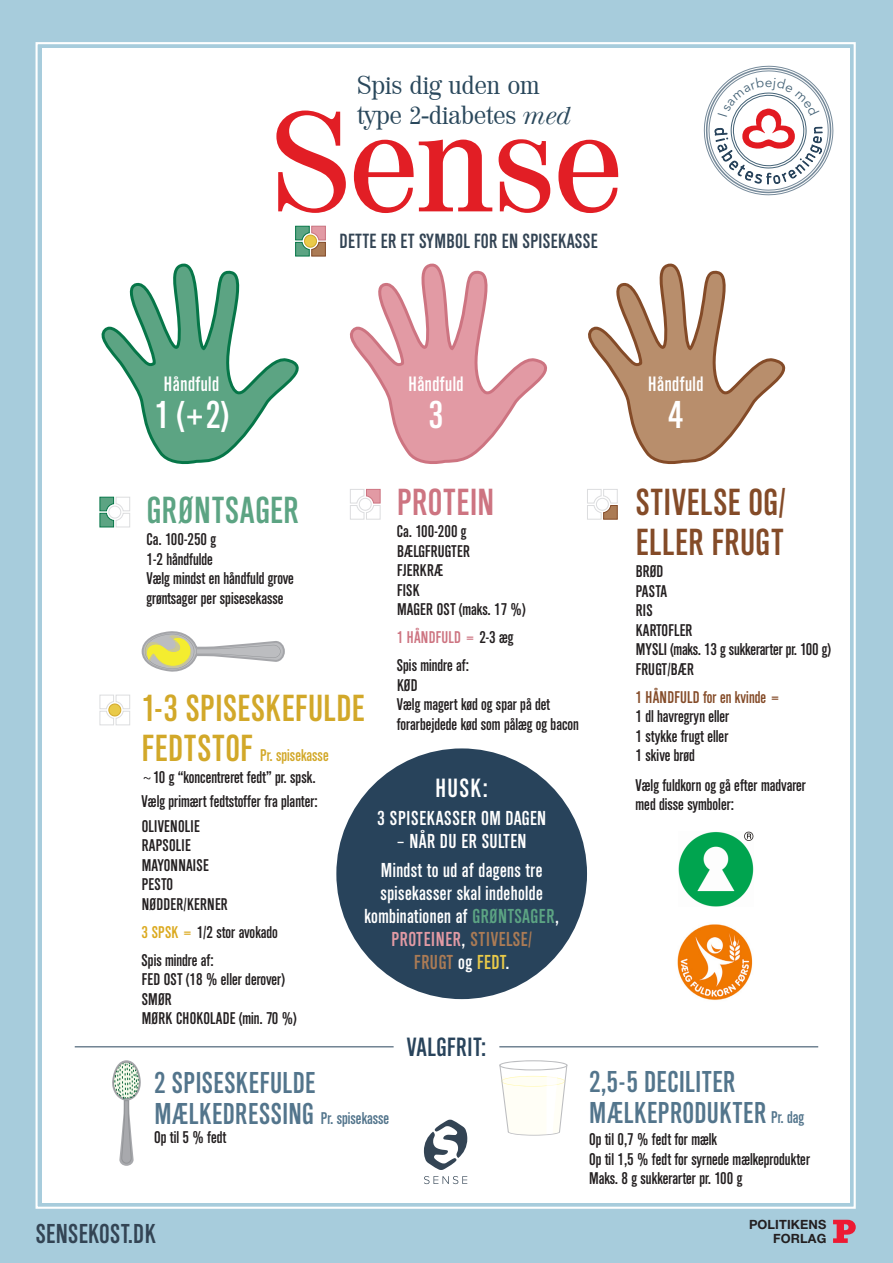
<style>
.page{position:relative;width:893px;height:1263px;background:#a7ccdc}
.page>*{position:absolute;margin:0;border:0;box-sizing:border-box;transform-origin:0 0}
.t1{font:500 138.3px "Valencia";color:#e21e25}
.Billedtekst_mellemmå{font:37.2px "Alpin Gothic CG No 2";color:#fff}
.FØDEVARE_subheader_2{font:36.15px/39.8px "Alpin Gothic CG No 2";letter-spacing:.02em;color:#844b28}
.FØDEVARE_subheader_2-2{font:36.15px "Alpin Gothic CG No 2";letter-spacing:.01em;color:#d2a829}
.FØDEVARE_subheader_2-3{font:36.15px "Alpin Gothic CG No 2";letter-spacing:.02em;color:#5ca483}
.FØDEVARE_subheader_2-4{font:36.15px "Alpin Gothic CG No 2";letter-spacing:.015em;color:#cd7481}
.FØDEVARE_subheader_2-5{font:28.8px/30.8px "Alpin Gothic CG No 2";letter-spacing:.02em;color:#53758c}
.Billedtekst_mellemmå-2{font:26.1px "Alpin Gothic CG No 2";letter-spacing:.015em;color:#334454}
.t2{font:25.5px/30.6px "Valencia";color:#2a485c}
.FØDEVARE_subheader_2-6{font:25.2px "Alpin Gothic CG No 2";letter-spacing:.02em;color:#28435b}
.TIP_STOR{font:25.2px "Alpin Gothic CG No 2";color:#fff}
.Billedtekst_mellemmå-3{font:19.95px "Alpin Gothic CG No 2";letter-spacing:.025em;color:#fff}
.Billedtekst_mellemmå-4{font:19.65px "Alpin Gothic CG No 2";letter-spacing:.015em;color:#334454}
.Billedtekst_mellemmå-5{font:19.35px/23.2px "Alpin Gothic CG No 2";letter-spacing:.02em;color:#fff;text-align:center}
.Billedtekst_mellemmå-6{font:16.2px/19.5px "Alpin Gothic CG No 2";color:#231f20}
.Billedtekst_mellemmå-7{font:16.2px "Alpin Gothic CG No 2";color:#844b28}
.FØDEVARE_subheader_2-7{font:16.2px "Alpin Gothic CG No 2";color:#d2a829}
.Billedtekst_mellemmå-8{font:16.2px "Alpin Gothic CG No 2";letter-spacing:.015em;color:#cd7481}
.FØDEVARE_subheader_2-8{font:16.2px "Alpin Gothic CG No 2";color:#231f20}
.t3{font:700 12.75px "Helvetica Neue Std";letter-spacing:.01em;color:#231f20}
.s1{font-style:italic;font-size:23.55px}
.s2{color:#231f20}
.s3{font-size:36.15px}
.s4{color:#dba91e}
.s5{color:#5ca483}
.s6{color:#e29aa4}
.s7{color:#ab7b55}
.s8{color:#e9ca49}
.s9{font-size:16.2px}
</style>
<div class="page">
<div style="left:35px;top:42px;width:821px;height:1167px;background:#fff"></div>
<svg style="left:99px;top:496px;width:32px;height:32px"></svg>
<svg style="left:347px;top:262px;width:200px;height:203px;background:#f0cdd2"></svg>
<svg style="left:349px;top:488px;width:32px;height:32px"></svg>
<svg style="left:585px;top:262px;width:200px;height:203px;background:#dac5b6"></svg>
<svg style="left:587px;top:488px;width:31px;height:32px"></svg>
<svg style="left:141px;top:630px;width:145px;height:44px;background:#e2e1cd"></svg>
<svg style="left:99px;top:694px;width:32px;height:32px"></svg>
<svg style="left:111px;top:1060px;width:31px;height:106px;background:#dae0dc"></svg>
<svg style="left:499px;top:1060px;width:68px;height:75px;background:#fafaf5"></svg>
<div style="left:336px;top:748px;width:251px;height:251px;background:#28435b;border-radius:50%"></div>
<svg style="left:424px;top:1119px;width:43px;height:51px;background:#a7afb5"></svg>
<svg style="left:424px;top:1176px;width:43px;height:8px"></svg>
<svg style="left:99px;top:225px;width:227px;height:240px;background:#c0dbce"></svg>
<svg style="left:833px;top:1220px;width:23px;height:23px"></svg>
<img style="left:674px;top:923px;width:80px;height:78px">
<img style="left:678px;top:831px;width:76px;height:75px">
<hr style="left:499px;top:1046px;width:319px;height:1px;background:#2a455d">
<hr style="left:75px;top:1046px;width:319px;height:1px;background:#2a455d">
<svg style="left:702px;top:64px;width:133px;height:133px;background:#e5dfe2"></svg>
<p class="t2" style="left:357px;top:70px;width:216px">Spis dig uden om type 2-diabetes <span class="s1">med</span></p>
<p class="t1" style="left:271px;top:81px;width:353px">Sense</p>
<p class="Billedtekst_mellemmå-4" style="left:339px;top:230px;width:260px">DETTE ER ET SYMBOL FOR EN SPISEKASSE</p>
<p class="Billedtekst_mellemmå-3" style="left:164px;top:372px;width:57px">Håndfuld</p>
<p class="Billedtekst_mellemmå" style="left:155px;top:393px;width:75px">1 (+2)</p>
<p class="Billedtekst_mellemmå-3" style="left:408px;top:372px;width:57px">Håndfuld</p>
<p class="Billedtekst_mellemmå" style="left:428px;top:393px;width:17px">3</p>
<p class="FØDEVARE_subheader_2-4" style="left:397px;top:481px;width:98px">PROTEIN</p>
<p class="Billedtekst_mellemmå-6" style="left:397px;top:522px;width:71px">Ca. 100-200 g</p>
<p class="Billedtekst_mellemmå-6" style="left:397px;top:541px;width:74px">BÆLGFRUGTER</p>
<p class="Billedtekst_mellemmå-6" style="left:397px;top:561px;width:48px">FJERKRÆ</p>
<p class="Billedtekst_mellemmå-6" style="left:397px;top:580px;width:24px">FISK</p>
<p class="Billedtekst_mellemmå-6" style="left:397px;top:600px;width:130px">MAGER OST (maks. 17 %)</p>
<p class="Billedtekst_mellemmå-8" style="left:397px;top:628px;width:118px">1 HÅNDFULD = <span class="s2">2-3 æg</span></p>
<p class="Billedtekst_mellemmå-6" style="left:397px;top:656px;width:74px">Spis mindre af:<br>KØD</p>
<p class="Billedtekst_mellemmå-6" style="left:397px;top:695px;width:183px">Vælg magert kød og spar på det forarbejdede kød som pålæg og bacon</p>
<p class="FØDEVARE_subheader_2-3" style="left:147px;top:489px;width:154px">GRØNTSAGER</p>
<p class="Billedtekst_mellemmå-6" style="left:146px;top:530px;width:71px">Ca. 100-250 g</p>
<p class="Billedtekst_mellemmå-6" style="left:146px;top:549px;width:68px">1-2 håndfulde</p>
<p class="Billedtekst_mellemmå-6" style="left:146px;top:569px;width:149px">Vælg mindst en håndfuld grove grøntsager per spisesekasse</p>
<p class="FØDEVARE_subheader_2-2" style="left:142px;top:686px;width:224px">1-3 SPISESKEFULDE</p>
<p class="FØDEVARE_subheader_2-7" style="left:142px;top:745px;width:188px"><span class="s3">FEDTSTOF</span> Pr. spisekasse</p>
<p class="Billedtekst_mellemmå-6" style="left:142px;top:767px;width:176px">~10 g “koncentreret fedt” pr. spsk.</p>
<p class="Billedtekst_mellemmå-6" style="left:142px;top:792px;width:178px">Vælg primært fedtstoffer fra planter:</p>
<p class="Billedtekst_mellemmå-6" style="left:142px;top:816px;width:59px">OLIVENOLIE</p>
<p class="Billedtekst_mellemmå-6" style="left:142px;top:836px;width:51px">RAPSOLIE</p>
<p class="Billedtekst_mellemmå-6" style="left:142px;top:855px;width:68px">MAYONNAISE</p>
<p class="Billedtekst_mellemmå-6" style="left:142px;top:875px;width:33px">PESTO</p>
<p class="Billedtekst_mellemmå-6" style="left:142px;top:894px;width:88px">NØDDER/KERNER</p>
<p class="Billedtekst_mellemmå-6" style="left:142px;top:922px;width:138px"><span class="s4">3 SPSK =</span> 1/2 stor avokado</p>
<p class="Billedtekst_mellemmå-6" style="left:142px;top:950px;width:74px">Spis mindre af:</p>
<p class="Billedtekst_mellemmå-6" style="left:142px;top:970px;width:144px">FED OST (18 % eller derover)</p>
<p class="Billedtekst_mellemmå-6" style="left:142px;top:989px;width:32px">SMØR</p>
<p class="Billedtekst_mellemmå-6" style="left:142px;top:1009px;width:156px">MØRK CHOKOLADE (min. 70 %)</p>
<p class="TIP_STOR" style="left:435px;top:773px;width:54px">HUSK:</p>
<p class="Billedtekst_mellemmå-5" style="left:377px;top:806px;width:170px">3 SPISEKASSER OM DAGEN</p>
<p class="Billedtekst_mellemmå-5" style="left:397px;top:830px;width:131px">– NÅR DU ER SULTEN</p>
<p class="Billedtekst_mellemmå-5" style="left:364px;top:858px;width:196px">Mindst to ud af dagens tre spisekasser skal indeholde kombinationen af <span class="s5">GRØNTSAGER</span>,<br><span class="s6">PROTEINER</span>, <span class="s7">STIVELSE/<br>FRUGT</span> og <span class="s8">FEDT</span>.</p>
<p class="FØDEVARE_subheader_2-6" style="left:407px;top:1032px;width:81px">VALGFRIT:</p>
<p class="Billedtekst_mellemmå-3" style="left:648px;top:372px;width:57px">Håndfuld</p>
<p class="Billedtekst_mellemmå" style="left:668px;top:393px;width:17px">4</p>
<p class="FØDEVARE_subheader_2" style="left:636px;top:483px;width:151px">STIVELSE OG/<br>ELLER FRUGT</p>
<p class="Billedtekst_mellemmå-6" style="left:636px;top:562px;width:29px">BRØD</p>
<p class="Billedtekst_mellemmå-6" style="left:636px;top:581px;width:33px">PASTA</p>
<p class="Billedtekst_mellemmå-6" style="left:636px;top:601px;width:19px">RIS</p>
<p class="Billedtekst_mellemmå-6" style="left:636px;top:620px;width:58px">KARTOFLER</p>
<p class="Billedtekst_mellemmå-6" style="left:636px;top:640px;width:196px">MYSLI (maks. 13 g sukkerarter pr. 100 g)</p>
<p class="Billedtekst_mellemmå-6" style="left:636px;top:659px;width:60px">FRUGT/BÆR</p>
<p class="Billedtekst_mellemmå-7" style="left:636px;top:687px;width:147px">1 HÅNDFULD for en kvinde =</p>
<p class="Billedtekst_mellemmå-6" style="left:636px;top:706px;width:95px">1 dl havregryn eller</p>
<p class="Billedtekst_mellemmå-6" style="left:636px;top:726px;width:94px">1 stykke frugt eller</p>
<p class="Billedtekst_mellemmå-6" style="left:636px;top:745px;width:61px">1 skive brød</p>
<p class="Billedtekst_mellemmå-6" style="left:636px;top:775px;width:172px">Vælg fuldkorn og gå efter madvarer med disse symboler:</p>
<p class="FØDEVARE_subheader_2-5" style="left:154px;top:1067px;width:237px">2 SPISESKEFULDE<br>MÆLKEDRESSING <span class="s9">Pr. spisekasse</span></p>
<p class="FØDEVARE_subheader_2-8" style="left:154px;top:1127px;width:74px">Op til 5 % fedt</p>
<p class="FØDEVARE_subheader_2-5" style="left:589px;top:1067px;width:217px">2,5-5 DECILITER<br>MÆLKEPRODUKTER <span class="s9">Pr. dag</span></p>
<p class="Billedtekst_mellemmå-6" style="left:589px;top:1130px;width:130px">Op til 0,7 % fedt for mælk</p>
<p class="Billedtekst_mellemmå-6" style="left:589px;top:1149px;width:223px">Op til 1,5 % fedt for syrnede mælkeprodukter</p>
<p class="Billedtekst_mellemmå-6" style="left:589px;top:1168px;width:155px">Maks. 8 g sukkerarter pr. 100 g</p>
<p class="t3" style="left:749px;top:1216px;width:79px">POLITIKENS</p>
<p class="Billedtekst_mellemmå-2" style="left:36px;top:1218px;width:122px">SENSEKOST.DK</p>
<p class="t3" style="left:773px;top:1230px;width:55px">FORLAG</p>
</div>
